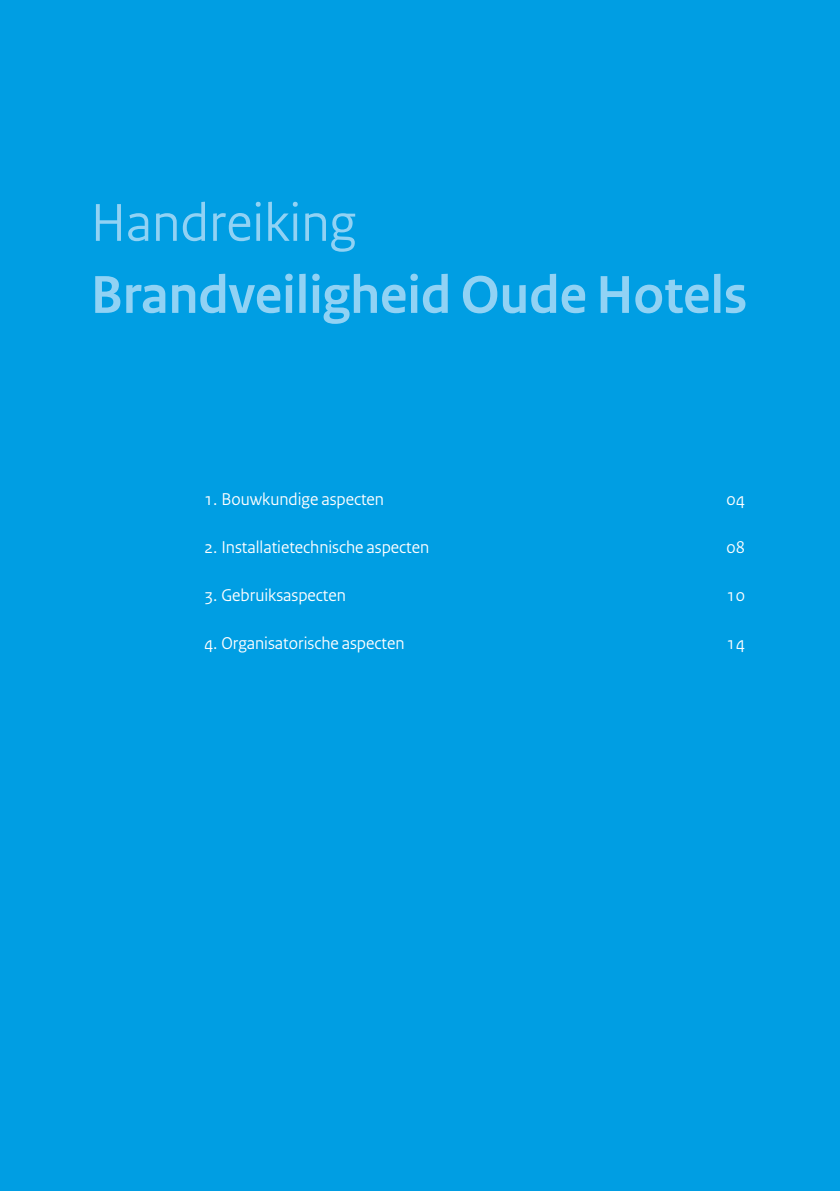
<style>
.page{position:relative;width:840px;height:1191px;background:#fff}
.page>*{position:absolute;margin:0;border:0;box-sizing:border-box;transform-origin:0 0}
.t1{font:700 56px "Rijksoverheid Sans";color:#91d2f4}
.t2{font:56px "Rijksoverheid Sans";color:#91d2f4}
.t3{font:18px "Rijksoverheid Sans";color:#fff}
</style>
<div class="page">
<div style="left:0;top:0;width:839px;height:1191px;background:#009ee3"></div>
<h1 class="t2" style="left:91px;top:190px;width:266px">Handreiking</h1>
<h1 class="t1" style="left:91px;top:263px;width:657px">Brandveiligheid Oude Hotels</h1>
<p class="t3" style="left:204px;top:488px;width:181px">1. Bouwkundige aspecten</p>
<p class="t3" style="left:726px;top:488px;width:20px">04</p>
<p class="t3" style="left:204px;top:536px;width:226px">2. Installatietechnische aspecten</p>
<p class="t3" style="left:726px;top:536px;width:20px">08</p>
<p class="t3" style="left:204px;top:584px;width:143px">3. Gebruiksaspecten</p>
<p class="t3" style="left:726px;top:584px;width:20px">10</p>
<p class="t3" style="left:204px;top:633px;width:201px">4. Organisatorische aspecten</p>
<p class="t3" style="left:726px;top:633px;width:20px">14</p>
</div>
